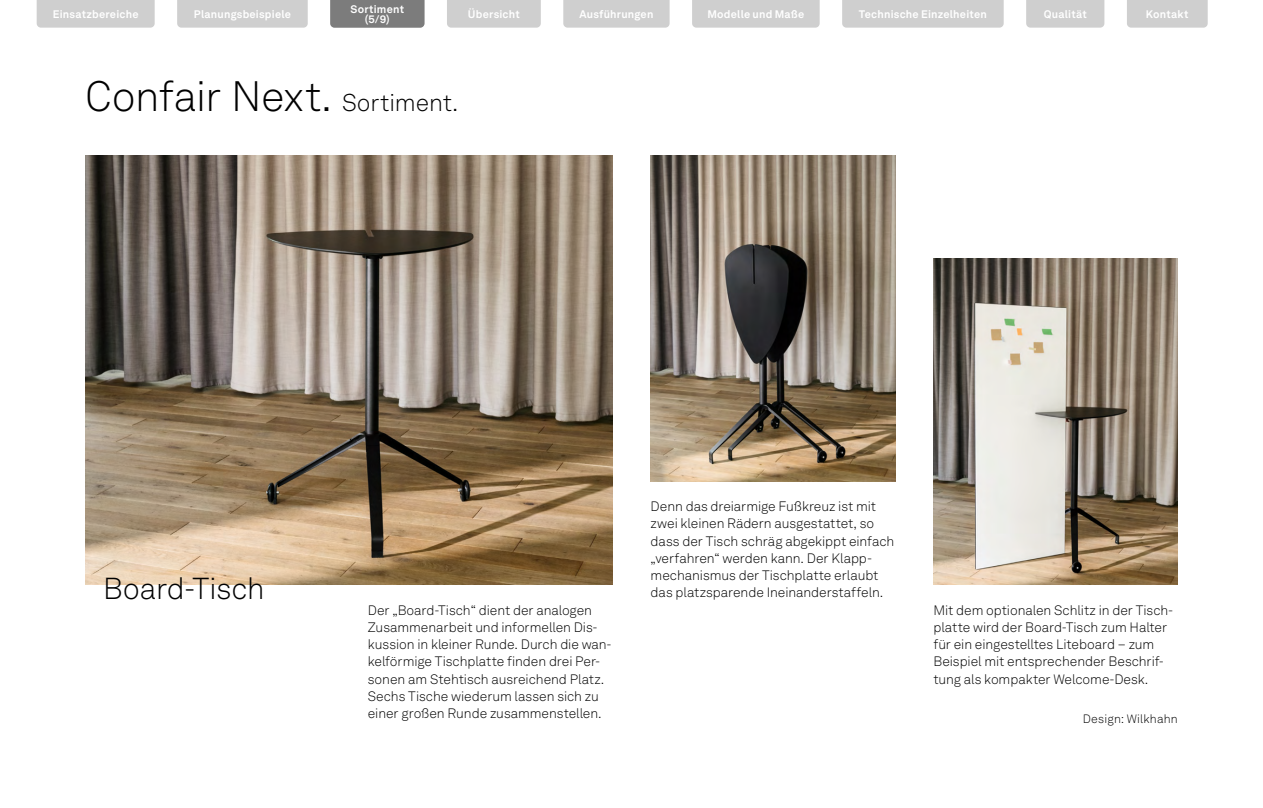
<style>
.page{position:relative;width:1263px;height:808px;background:#fff}
.page>*{position:absolute;margin:0;border:0;box-sizing:border-box;transform-origin:0 0}
.t1{font:300 42px "Akkurat LL";letter-spacing:-.015em;color:#000}
.t2{font:300 30px "Akkurat LL";letter-spacing:-.005em;color:#000}
.t3{font:300 13.5px/17.2px "Akkurat LL";letter-spacing:-.005em;color:#000}
.t4{font:300 12px "Akkurat LL";letter-spacing:.015em;color:#000}
.t5{font:700 10.8px/10.5px "Akkurat LL";letter-spacing:.02em;color:#fff;text-align:center}
.s1{font-size:24px}
</style>
<div class="page">
<img style="left:85px;top:156px;width:527px;height:428px">
<img style="left:651px;top:156px;width:244px;height:326px">
<img style="left:933px;top:258px;width:245px;height:326px">
<div style="left:37px;top:0;width:118px;height:28px;background:#cfcfcf"></div>
<div style="left:563px;top:0;width:107px;height:28px;background:#cfcfcf"></div>
<div style="left:177px;top:0;width:131px;height:28px;background:#cfcfcf"></div>
<div style="left:447px;top:0;width:94px;height:28px;background:#cfcfcf"></div>
<div style="left:1127px;top:0;width:81px;height:28px;background:#cfcfcf"></div>
<div style="left:692px;top:0;width:128px;height:28px;background:#cfcfcf"></div>
<div style="left:842px;top:0;width:162px;height:28px;background:#cfcfcf"></div>
<div style="left:1026px;top:0;width:78px;height:28px;background:#cfcfcf"></div>
<div style="left:330px;top:0;width:94px;height:28px;background:#7c7c7c"></div>
<p class="t5" style="left:350px;top:3px;width:55px">Sortiment (5/9)</p>
<p class="t5" style="left:53px;top:8px;width:87px">Einsatzbereiche</p>
<p class="t5" style="left:194px;top:8px;width:99px">Planungsbeispiele</p>
<p class="t5" style="left:350px;top:8px;width:55px">Sortiment</p>
<p class="t5" style="left:468px;top:8px;width:54px">Übersicht</p>
<p class="t5" style="left:579px;top:8px;width:76px">Ausführungen</p>
<p class="t5" style="left:707px;top:8px;width:98px">Modelle und Maße</p>
<p class="t5" style="left:859px;top:8px;width:129px">Technische Einzelheiten</p>
<p class="t5" style="left:1044px;top:8px;width:45px">Qualität</p>
<p class="t5" style="left:1146px;top:8px;width:44px">Kontakt</p>
<h1 class="t1" style="left:85px;top:67px;width:375px">Confair Next. <span class="s1">Sortiment.</span></h1>
<h2 class="t2" style="left:103px;top:568px;width:163px">Board-Tisch</h2>
<p class="t3" style="left:368px;top:601px;width:245px">Der „Board-Tisch“ dient der analogen Zusammenarbeit und informellen Dis&shy;kussion in kleiner Runde. Durch die wan&shy;kelförmige Tischplatte finden drei Per&shy;sonen am Stehtisch ausreichend Platz.<br>Sechs Tische wiederum lassen sich zu einer großen Runde zusammenstellen.</p>
<p class="t3" style="left:651px;top:497px;width:245px">Denn das dreiarmige Fußkreuz ist mit zwei kleinen Rädern ausgestattet, so dass der Tisch schräg abgekippt einfach „verfahren“ werden kann. Der Klapp&shy;mechanismus der Tischplatte erlaubt das platzsparende Ineinanderstaffeln.</p>
<p class="t3" style="left:933px;top:601px;width:241px">Mit dem optionalen Schlitz in der Tisch&shy;platte wird der Board-Tisch zum Halter für ein eingestelltes Liteboard – zum Beispiel mit entsprechender Beschrif&shy;tung als kompakter Welcome-Desk.</p>
<p class="t4" style="left:1083px;top:710px;width:97px">Design: Wilkhahn</p>
</div>
